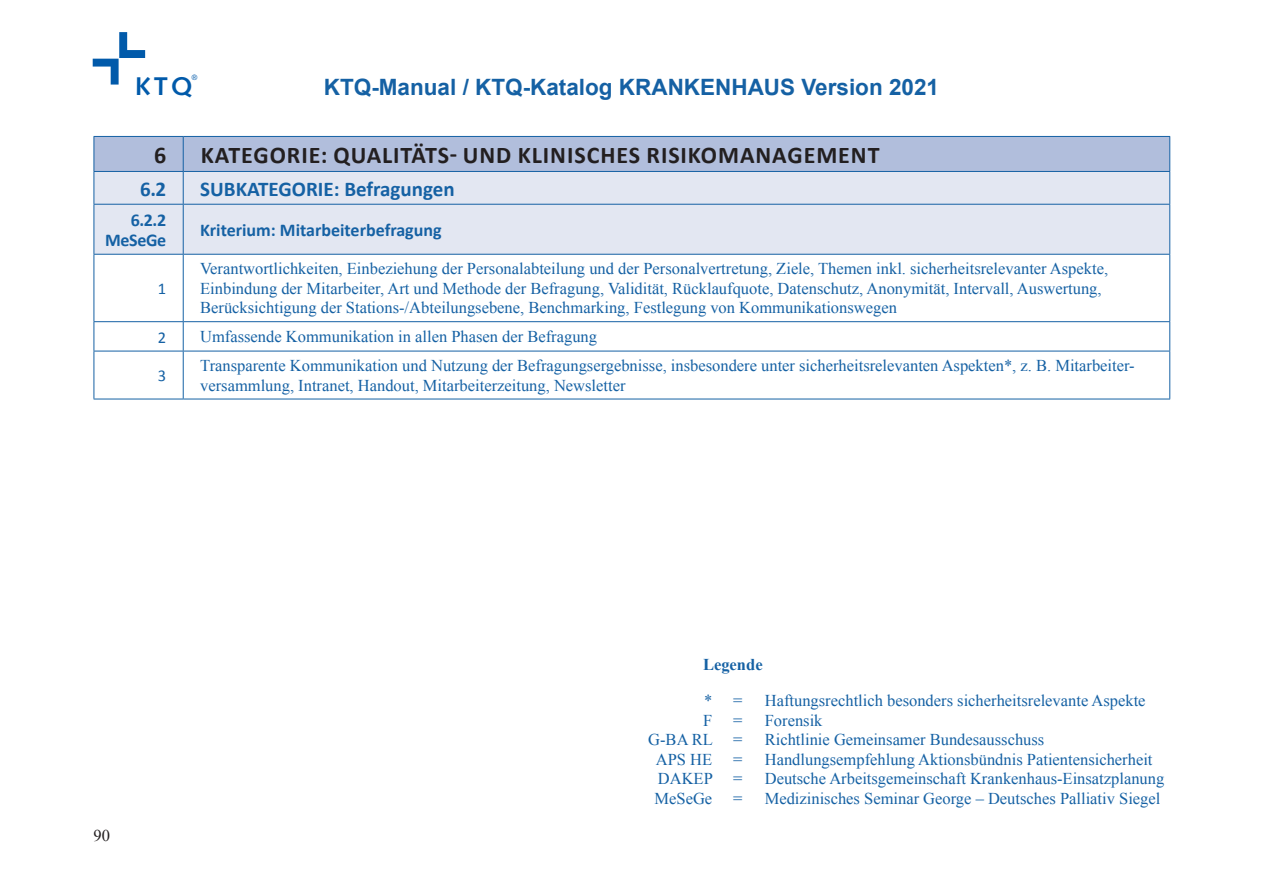
<style>
.page{position:relative;width:1263px;height:893px;background:#fff}
.page>*{position:absolute;margin:0;border:0;box-sizing:border-box;transform-origin:0 0}
.t1{font:700 25.65px "Syntax";color:#015aaa}
.t2{font:700 24px "Calibri";letter-spacing:.04em;color:#231f20}
.t3{font:700 22.5px "Arial";color:#1561a4}
.t4{font:700 21px "Calibri";color:#1561a4}
.t5{font:700 18px/19.5px "Calibri";color:#1561a4;text-align:right}
.t6{font:16.5px/19.5px "Times New Roman";color:#1561a4}
.t7{font:700 16.5px "Times New Roman";color:#1561a4}
.t8{font:16.5px "Calibri";color:#1561a4}
.t9{font:16.5px "Times New Roman";color:#231f20}
.t10{font:7.65px "Syntax";color:#015aaa}
</style>
<div class="page">
<svg style="left:93px;top:32px;width:52px;height:53px"></svg>
<div style="left:95px;top:137px;width:1074px;height:34px;background:#b1bedc"></div>
<div style="left:95px;top:172px;width:1074px;height:82px;background:#e3e7f2"></div>
<hr style="left:183px;top:137px;width:1px;height:34px;background:#1561a4">
<hr style="left:183px;top:172px;width:1px;height:32px;background:#1561a4">
<hr style="left:94px;top:204px;width:89px;height:1px;background:#1561a4">
<hr style="left:183px;top:204px;width:987px;height:1px;background:#1561a4">
<hr style="left:183px;top:205px;width:1px;height:49px;background:#1561a4">
<hr style="left:183px;top:255px;width:1px;height:66px;background:#1561a4">
<hr style="left:94px;top:321px;width:89px;height:1px;background:#1561a4">
<hr style="left:183px;top:321px;width:987px;height:1px;background:#1561a4">
<svg style="left:183px;top:322px;width:1px;height:29px"></svg>
<hr style="left:94px;top:351px;width:89px;height:1px;background:#1561a4">
<hr style="left:183px;top:351px;width:987px;height:1px;background:#1561a4">
<hr style="left:183px;top:351px;width:1px;height:48px;background:#1561a4">
<hr style="left:94px;top:399px;width:89px;height:1px;background:#1561a4">
<hr style="left:183px;top:399px;width:987px;height:1px;background:#1561a4">
<hr style="left:94px;top:255px;width:1px;height:66px;background:#1561a4">
<hr style="left:1169px;top:255px;width:1px;height:66px;background:#1561a4">
<svg style="left:94px;top:322px;width:1px;height:29px"></svg>
<svg style="left:1169px;top:322px;width:1px;height:29px"></svg>
<hr style="left:94px;top:351px;width:1px;height:48px;background:#1561a4">
<hr style="left:1169px;top:351px;width:1px;height:48px;background:#1561a4">
<hr style="left:94px;top:172px;width:1px;height:32px;background:#1561a4">
<hr style="left:1169px;top:172px;width:1px;height:32px;background:#1561a4">
<hr style="left:94px;top:205px;width:1px;height:49px;background:#1561a4">
<hr style="left:1169px;top:205px;width:1px;height:49px;background:#1561a4">
<hr style="left:94px;top:254px;width:89px;height:1px;background:#1561a4">
<hr style="left:183px;top:254px;width:987px;height:1px;background:#1561a4">
<hr style="left:94px;top:136px;width:89px;height:1px;background:#1561a4">
<hr style="left:94px;top:137px;width:1px;height:34px;background:#1561a4">
<hr style="left:183px;top:136px;width:987px;height:1px;background:#1561a4">
<hr style="left:1169px;top:137px;width:1px;height:34px;background:#1561a4">
<hr style="left:94px;top:171px;width:89px;height:1px;background:#1561a4">
<hr style="left:183px;top:171px;width:987px;height:1px;background:#1561a4">
<p class="t10" style="left:191px;top:73px;width:8px">®</p>
<h1 class="t1" style="left:135px;top:71px;width:59px">KTQ</h1>
<h3 class="t3" style="left:324px;top:71px;width:617px">KTQ-Manual / KTQ-Katalog KRANKENHAUS Version 2021</h3>
<h2 class="t2" style="left:154px;top:140px;width:14px">6</h2>
<h2 class="t2" style="left:201px;top:140px;width:680px">KATEGORIE: QUALITÄTS- UND KLINISCHES RISIKOMANAGEMENT</h2>
<p class="t4" style="left:140px;top:175px;width:28px">6.2</p>
<p class="t4" style="left:200px;top:175px;width:256px">SUBKATEGORIE: Befragungen</p>
<p class="t5" style="left:105px;top:210px;width:63px">6.2.2<br>MeSeGe</p>
<p class="t5" style="left:200px;top:220px;width:243px">Kriterium: Mitarbeiterbefragung</p>
<p class="t8" style="left:158px;top:278px;width:10px">1</p>
<p class="t6" style="left:200px;top:259px;width:909px">Verantwortlichkeiten, Einbeziehung der Personalabteilung und der Personalvertretung, Ziele, Themen inkl. sicherheitsrelevanter Aspekte,<br>Einbindung der Mitarbeiter, Art und Methode der Befragung, Validität, Rücklaufquote, Datenschutz, Anonymität, Intervall, Auswertung,<br>Berücksichtigung der Stations-/Abteilungsebene, Benchmarking, Festlegung von Kommunikationswegen</p>
<p class="t8" style="left:158px;top:327px;width:10px">2</p>
<p class="t6" style="left:200px;top:327px;width:398px">Umfassende Kommunikation in allen Phasen der Befragung</p>
<p class="t8" style="left:158px;top:366px;width:10px">3</p>
<p class="t6" style="left:200px;top:355px;width:936px">Transparente Kommunikation und Nutzung der Befragungsergebnisse, insbesondere unter sicherheitsrelevanten Aspekten*, z. B. Mitarbeiter&shy;versammlung, Intranet, Handout, Mitarbeiterzeitung, Newsletter</p>
<p class="t9" style="left:94px;top:824px;width:18px">90</p>
<p class="t7" style="left:703px;top:652px;width:61px">Legende</p>
<p class="t6" style="left:704px;top:691px;width:40px">* =</p>
<p class="t6" style="left:765px;top:691px;width:382px">Haftungsrechtlich besonders sicherheitsrelevante Aspekte</p>
<p class="t6" style="left:703px;top:710px;width:11px">F</p>
<p class="t6" style="left:733px;top:710px;width:11px">=</p>
<p class="t6" style="left:765px;top:710px;width:59px">Forensik</p>
<p class="t6" style="left:648px;top:730px;width:96px">G-BA RL =</p>
<p class="t6" style="left:765px;top:730px;width:281px">Richtlinie Gemeinsamer Bundesausschuss</p>
<p class="t6" style="left:656px;top:749px;width:58px">APS HE</p>
<p class="t6" style="left:733px;top:749px;width:11px">=</p>
<p class="t6" style="left:765px;top:749px;width:389px">Handlungsempfehlung Aktionsbündnis Patientensicherheit</p>
<p class="t6" style="left:658px;top:769px;width:86px">DAKEP =</p>
<p class="t6" style="left:765px;top:769px;width:401px">Deutsche Arbeitsgemeinschaft Krankenhaus-Einsatzplanung</p>
<p class="t6" style="left:654px;top:788px;width:59px">MeSeGe</p>
<p class="t6" style="left:733px;top:788px;width:11px">=</p>
<p class="t6" style="left:765px;top:788px;width:397px">Medizinisches Seminar George – Deutsches Palliativ Siegel</p>
</div>
